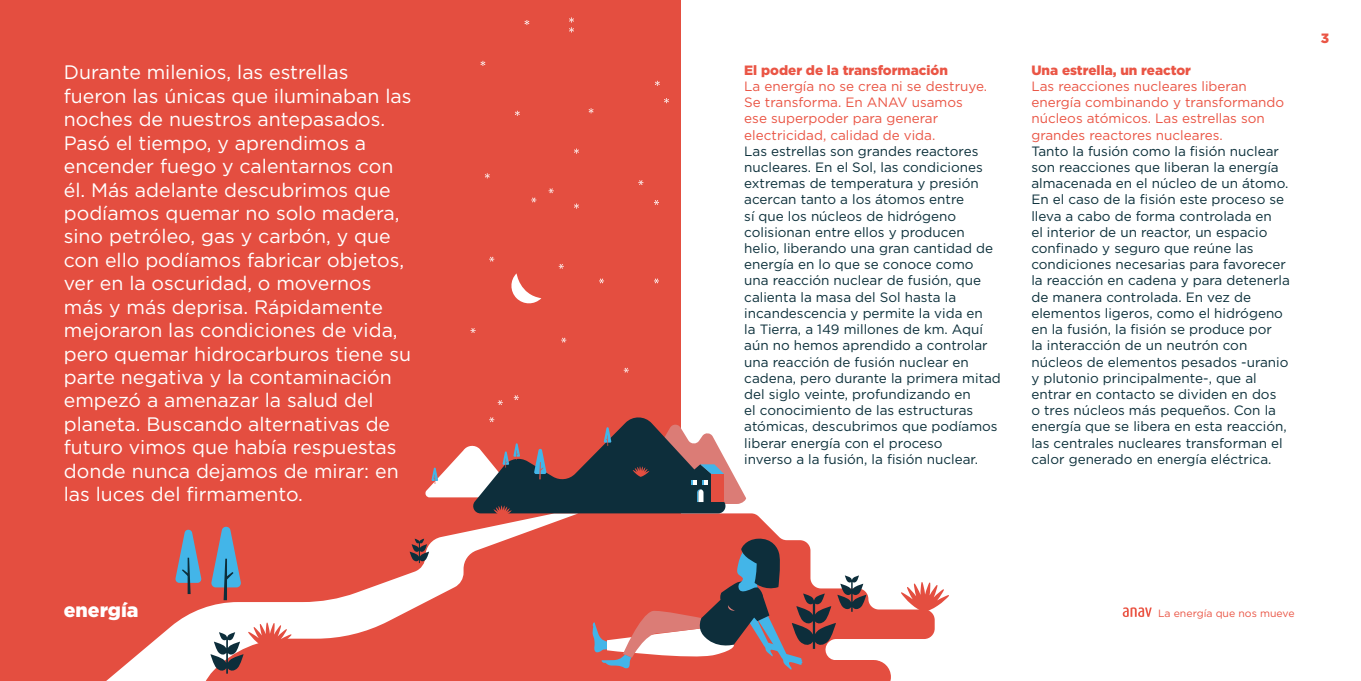
<style>
.page{position:relative;width:1361px;height:681px;background:#fff}
.page>*{position:absolute;margin:0;border:0;box-sizing:border-box;transform-origin:0 0}
.t1{font:19.5px/23.4px "Gotham";color:#fff}
.t2{font:900 19.5px "Gotham";color:#fff}
.t3{font:13.5px/16.2px "Gotham";color:#0b2f3a}
.t4{font:13.5px/16.2px "Gotham";color:#ea5545}
.t5{font:900 13.5px "Gotham";color:#ea5545}
.t6{font:10.5px "Gotham";color:#ea5545}
</style>
<div class="page">
<svg style="left:680px;top:513px;width:254px;height:126px"></svg>
<div style="left:0;top:0;width:680px;height:680px;background:#e44e40"></div>
<svg style="left:511px;top:273px;width:30px;height:31px"></svg>
<svg style="left:654px;top:278px;width:5px;height:5px"></svg>
<svg style="left:561px;top:337px;width:5px;height:5px"></svg>
<svg style="left:599px;top:278px;width:5px;height:5px"></svg>
<svg style="left:654px;top:200px;width:5px;height:5px"></svg>
<svg style="left:638px;top:180px;width:5px;height:5px"></svg>
<svg style="left:559px;top:264px;width:5px;height:5px"></svg>
<svg style="left:470px;top:328px;width:5px;height:5px"></svg>
<svg style="left:489px;top:256px;width:5px;height:5px"></svg>
<svg style="left:548px;top:188px;width:6px;height:5px"></svg>
<svg style="left:531px;top:197px;width:5px;height:5px"></svg>
<svg style="left:624px;top:367px;width:5px;height:5px"></svg>
<svg style="left:574px;top:203px;width:5px;height:5px"></svg>
<svg style="left:515px;top:111px;width:5px;height:5px"></svg>
<svg style="left:574px;top:148px;width:5px;height:5px"></svg>
<svg style="left:588px;top:108px;width:5px;height:5px"></svg>
<svg style="left:524px;top:20px;width:5px;height:5px"></svg>
<svg style="left:569px;top:17px;width:5px;height:15px"></svg>
<svg style="left:664px;top:98px;width:5px;height:5px"></svg>
<svg style="left:480px;top:61px;width:5px;height:5px"></svg>
<svg style="left:655px;top:81px;width:5px;height:5px"></svg>
<svg style="left:485px;top:173px;width:5px;height:5px"></svg>
<svg style="left:498px;top:400px;width:5px;height:5px"></svg>
<svg style="left:514px;top:395px;width:5px;height:5px"></svg>
<svg style="left:901px;top:581px;width:48px;height:31px"></svg>
<svg style="left:107px;top:516px;width:464px;height:164px"></svg>
<svg style="left:410px;top:538px;width:19px;height:25px"></svg>
<svg style="left:210px;top:622px;width:81px;height:51px"></svg>
<svg style="left:425px;top:415px;width:321px;height:101px"></svg>
<svg style="left:592px;top:538px;width:299px;height:142px"></svg>
<svg style="left:1122px;top:607px;width:29px;height:9px"></svg>
<p class="t1" style="left:64px;top:60px;width:349px">Durante milenios, las estrellas fueron las únicas que iluminaban las noches de nuestros antepasados.<br>Pasó el tiempo, y aprendimos a encender fuego y calentarnos con él. Más adelante descubrimos que podíamos quemar no solo madera, sino petróleo, gas y carbón, y que con ello podíamos fabricar objetos, ver en la oscuridad, o movernos más y más deprisa. Rápidamente mejoraron las condiciones de vida, pero quemar hidrocarburos tiene su parte negativa y la contaminación empezó a amenazar la salud del planeta. Buscando alternativas de futuro vimos que había respuestas donde nunca dejamos de mirar: en las luces del firmamento.</p>
<p class="t5" style="left:744px;top:60px;width:205px">El poder de la transformación</p>
<p class="t4" style="left:744px;top:78px;width:244px">La energía no se crea ni se destruye.<br>Se transforma. En ANAV usamos ese superpoder para generar electricidad, calidad de vida.</p>
<p class="t3" style="left:744px;top:142px;width:258px">Las estrellas son grandes reactores nucleares. En el Sol, las condiciones extremas de temperatura y presión acercan tanto a los átomos entre<br>sí que los núcleos de hidrógeno colisionan entre ellos y producen helio, liberando una gran cantidad de energía en lo que se conoce como una reacción nuclear de fusión, que calienta la masa del Sol hasta la incandescencia y permite la vida en<br>la Tierra, a 149 millones de km. Aquí aún no hemos aprendido a controlar una reacción de fusión nuclear en cadena, pero durante la primera mitad del siglo veinte, profundizando en<br>el conocimiento de las estructuras atómicas, descubrimos que podíamos liberar energía con el proceso<br>inverso a la fusión, la fisión nuclear.</p>
<p class="t5" style="left:1031px;top:60px;width:161px">Una estrella, un reactor</p>
<p class="t4" style="left:1031px;top:78px;width:254px">Las reacciones nucleares liberan energía combinando y transformando núcleos atómicos. Las estrellas son grandes reactores nucleares.</p>
<p class="t3" style="left:1031px;top:142px;width:260px">Tanto la fusión como la fisión nuclear son reacciones que liberan la energía almacenada en el núcleo de un átomo.<br>En el caso de la fisión este proceso se lleva a cabo de forma controlada en<br>el interior de un reactor, un espacio confinado y seguro que reúne las condiciones necesarias para favorecer la reacción en cadena y para detenerla de manera controlada. En vez de elementos ligeros, como el hidrógeno en la fusión, la fisión se produce por<br>la interacción de un neutrón con núcleos de elementos pesados -uranio y plutonio principalmente-, que al entrar en contacto se dividen en dos<br>o tres núcleos más pequeños. Con la energía que se libera en esta reacción, las centrales nucleares transforman el calor generado en energía eléctrica.</p>
<p class="t5" style="left:1320px;top:29px;width:10px">3</p>
<h1 class="t2" style="left:64px;top:596px;width:76px">energía</h1>
<p class="t6" style="left:1158px;top:606px;width:138px">La energía que nos mueve</p>
</div>
